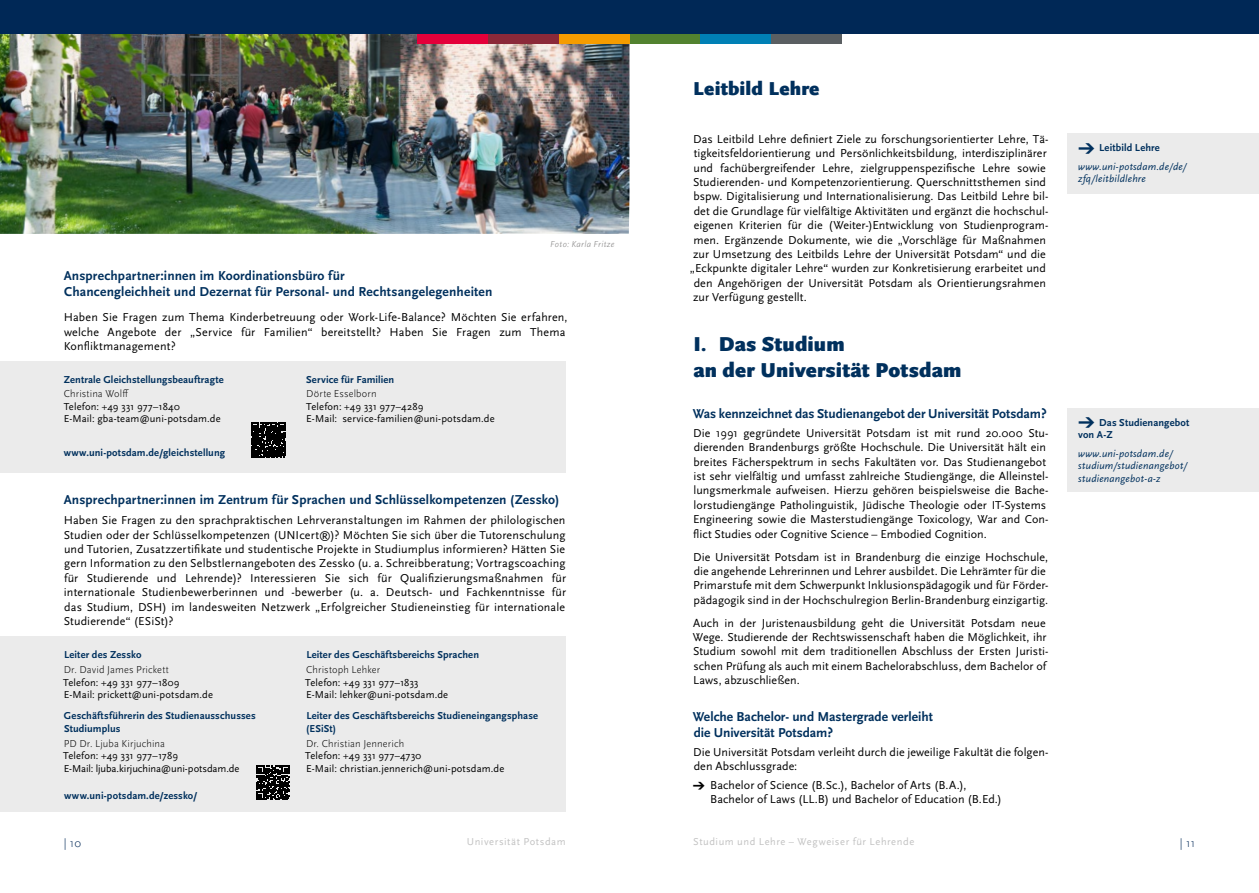
<style>
.page{position:relative;width:1259px;height:893px;background:#fff}
.page>*{position:absolute;margin:0;border:0;box-sizing:border-box;transform-origin:0 0}
.t1{font:900 21px/25.2px "Scala Sans Pro";letter-spacing:.01em;color:#00305d}
.t2{font:900 19.5px "Scala Sans Pro";letter-spacing:.01em;color:#00305d}
.t3{font:700 13.5px/16.2px "Scala Sans Pro";letter-spacing:.01em;color:#00305d}
.t4{font:12px/14.4px "Scala Sans Pro";letter-spacing:.005em;color:#000}
.t5{font:300 12px "Scala Sans Pro";color:#002856}
.t6{font:10.5px/12.6px "Scala Sans Pro";letter-spacing:.01em;color:#000}
.t7{font:700 10.5px/12.6px "Scala Sans Pro";letter-spacing:.01em;color:#00305d}
.t8{font:300 10.5px "Scala Sans Pro";letter-spacing:.015em;color:#000}
.t9{font:italic 10.5px/12.6px "Scala Sans Pro";letter-spacing:.02em;color:#00305d}
.t10{font:10.5px "Scala Sans Pro";letter-spacing:.05em;color:#c2c2c2}
.t11{font:italic 300 9px "Scala Sans Pro";letter-spacing:.025em;color:#7c7b7b}
</style>
<div class="page">
<div style="left:0;top:0;width:1259px;height:34px;background:#002856"></div>
<div style="left:629px;top:34px;width:71px;height:9px;background:#52822f"></div>
<div style="left:700px;top:34px;width:71px;height:9px;background:#0080b5"></div>
<div style="left:771px;top:34px;width:71px;height:9px;background:#5a5f62"></div>
<img style="left:0;top:34px;width:629px;height:200px">
<div style="left:1067px;top:408px;width:192px;height:84px;background:#ebebeb"></div>
<div style="left:0;top:362px;width:566px;height:111px;background:#ebebeb"></div>
<div style="left:0;top:637px;width:566px;height:175px;background:#ebebeb"></div>
<svg style="left:251px;top:423px;width:35px;height:34px"></svg>
<svg style="left:256px;top:766px;width:34px;height:34px"></svg>
<div style="left:417px;top:34px;width:71px;height:9px;background:#e4003a"></div>
<div style="left:488px;top:34px;width:70px;height:9px;background:#8b2939"></div>
<div style="left:558px;top:34px;width:71px;height:9px;background:#f59c00"></div>
<div style="left:1067px;top:134px;width:192px;height:60px;background:#ebebeb"></div>
<p class="t3" style="left:64px;top:268px;width:430px">Ansprechpartner:innen im Koordinationsbüro für<br>Chancengleichheit und Dezernat für Personal- und Rechtsangelegenheiten</p>
<p class="t11" style="left:550px;top:239px;width:66px">Foto: Karla Fritze</p>
<p class="t4" style="left:64px;top:310px;width:505px">Haben Sie Fragen zum Thema Kinderbetreuung oder Work-Life-Balance? Möchten Sie erfahren, welche Angebote der „Service für Familien“ bereitstellt? Haben Sie Fragen zum Thema<br>Konfliktmanagement?</p>
<p class="t7" style="left:64px;top:373px;width:161px">Zentrale Gleichstellungsbeauftragte</p>
<p class="t8" style="left:64px;top:388px;width:67px">Christina Wolff</p>
<p class="t6" style="left:64px;top:400px;width:158px">Telefon: +49 331 977–1840<br>E-Mail: gba-team@uni-potsdam.de</p>
<p class="t7" style="left:64px;top:446px;width:163px">www.uni-potsdam.de/gleichstellung</p>
<p class="t7" style="left:306px;top:373px;width:90px">Service für Familien</p>
<p class="t8" style="left:306px;top:388px;width:72px">Dörte Esselborn</p>
<p class="t6" style="left:306px;top:400px;width:190px">Telefon: +49 331 977–4289<br>E-Mail: service-familien@uni-potsdam.de</p>
<p class="t3" style="left:64px;top:492px;width:497px">Ansprechpartner:innen im Zentrum für Sprachen und Schlüsselkompetenzen (Zessko)</p>
<p class="t4" style="left:64px;top:513px;width:504px;text-align:justify">Haben Sie Fragen zu den sprachpraktischen Lehrveranstaltungen im Rahmen der philologischen Studien oder der Schlüsselkompetenzen (UNIcert®)? Möchten Sie sich über die Tutorenschulung und Tutorien, Zusatzzertifikate und studentische Projekte in Studiumplus informieren? Hätten Sie gern Information zu den Selbstlernangeboten des Zessko (u. a. Schreibberatung; Vortragscoaching für Studierende und Lehrende)? Interessieren Sie sich für Qualifizierungsmaßnahmen für internationale Studienbewerberinnen und -bewerber (u. a. Deutsch- und Fachkenntnisse für das Studium, DSH) im landesweiten Netzwerk „Erfolgreicher Studieneinstieg für internationale Studierende“ (ESiSt)?</p>
<p class="t7" style="left:64px;top:649px;width:79px">Leiter des Zessko</p>
<p class="t8" style="left:64px;top:664px;width:107px">Dr. David James Prickett</p>
<p class="t6" style="left:63px;top:676px;width:151px">Telefon: +49 331 977–1809<br>E-Mail: prickett@uni-potsdam.de</p>
<p class="t7" style="left:64px;top:710px;width:193px">Geschäftsführerin des Studienausschusses<br>Studiumplus</p>
<p class="t8" style="left:64px;top:737px;width:103px">PD Dr. Ljuba Kirjuchina</p>
<p class="t6" style="left:63px;top:750px;width:178px">Telefon: +49 331 977–1789<br>E-Mail: ljuba.kirjuchina@uni-potsdam.de</p>
<p class="t7" style="left:64px;top:790px;width:135px">www.uni-potsdam.de/zessko/</p>
<p class="t7" style="left:306px;top:649px;width:174px">Leiter des Geschäftsbereichs Sprachen</p>
<p class="t8" style="left:306px;top:664px;width:76px">Christoph Lehker</p>
<p class="t6" style="left:305px;top:676px;width:144px">Telefon: +49 331 977–1833<br>E-Mail: lehker@uni-potsdam.de</p>
<p class="t7" style="left:306px;top:710px;width:233px">Leiter des Geschäftsbereichs Studieneingangsphase (ESiSt)</p>
<p class="t8" style="left:306px;top:737px;width:100px">Dr. Christian Jennerich</p>
<p class="t6" style="left:305px;top:750px;width:201px">Telefon: +49 331 977–4730<br>E-Mail: christian.jennerich@uni-potsdam.de</p>
<h2 class="t2" style="left:693px;top:78px;width:128px">Leitbild Lehre</h2>
<p class="t4" style="left:693px;top:132px;width:357px">Das Leitbild Lehre definiert Ziele zu forschungsorientierter Lehre, Tä-</p>
<p class="t4" style="left:693px;top:146px;width:354px">tigkeitsfeldorientierung und Persönlichkeitsbildung, interdisziplinärer</p>
<p class="t4" style="left:693px;top:160px;width:354px">und fachübergreifender Lehre, zielgruppenspezifische Lehre sowie</p>
<p class="t4" style="left:693px;top:175px;width:354px">Studierenden- und Kompetenzorientierung. Querschnittsthemen sind</p>
<p class="t4" style="left:693px;top:189px;width:356px">bspw. Digitalisierung und Internationalisierung. Das Leitbild Lehre bil-</p>
<p class="t4" style="left:694px;top:204px;width:356px">det die Grundlage für vielfältige Aktivitäten und ergänzt die hochschul-</p>
<p class="t4" style="left:694px;top:218px;width:356px">eigenen Kriterien für die (Weiter-)Entwicklung von Studienprogram-</p>
<p class="t4" style="left:693px;top:232px;width:354px">men. Ergänzende Dokumente, wie die „Vorschläge für Maßnahmen</p>
<p class="t4" style="left:693px;top:247px;width:354px">zur Umsetzung des Leitbilds Lehre der Universität Potsdam“ und die</p>
<p class="t4" style="left:690px;top:261px;width:357px">„Eckpunkte digitaler Lehre“ wurden zur Konkretisierung erarbeitet und</p>
<p class="t4" style="left:694px;top:276px;width:354px">den Angehörigen der Universität Potsdam als Orientierungsrahmen</p>
<p class="t4" style="left:693px;top:290px;width:115px">zur Verfügung gestellt.</p>
<h1 class="t1" style="left:693px;top:332px;width:269px">I. Das Studium<br>an der Universität Potsdam</h1>
<p class="t3" style="left:693px;top:406px;width:355px">Was kennzeichnet das Studienangebot der Universität Potsdam?</p>
<p class="t4" style="left:693px;top:426px;width:357px">Die 1991 gegründete Universität Potsdam ist mit rund 20.000 Stu&shy;dierenden Brandenburgs größte Hochschule. Die Universität hält ein breites Fächerspektrum in sechs Fakultäten vor. Das Studienangebot ist sehr vielfältig und umfasst zahlreiche Studiengänge, die Alleinstel&shy;lungsmerkmale aufweisen. Hierzu gehören beispielsweise die Bache&shy;lorstudiengänge Patholinguistik, Jüdische Theologie oder IT-Systems Engineering sowie die Masterstudiengänge Toxicology, War and Con&shy;flict Studies oder Cognitive Science – Embodied Cognition.</p>
<p class="t4" style="left:693px;top:549px;width:357px">Die Universität Potsdam ist in Brandenburg die einzige Hochschule, die angehende Lehrerinnen und Lehrer ausbildet. Die Lehrämter für die Primarstufe mit dem Schwerpunkt Inklusionspädagogik und für Förder&shy;pädagogik sind in der Hochschulregion Berlin-Brandenburg einzigartig.</p>
<p class="t4" style="left:693px;top:616px;width:357px">Auch in der Juristenausbildung geht die Universität Potsdam neue Wege. Studierende der Rechtswissenschaft haben die Möglichkeit, ihr Studium sowohl mit dem traditionellen Abschluss der Ersten Juristi&shy;schen Prüfung als auch mit einem Bachelorabschluss, dem Bachelor of Laws, abzuschließen.</p>
<p class="t3" style="left:693px;top:708px;width:242px">Welche Bachelor- und Mastergrade verleiht die Universität Potsdam?</p>
<p class="t4" style="left:693px;top:745px;width:357px">Die Universität Potsdam verleiht durch die jeweilige Fakultät die folgen&shy;den Abschlussgrade:</p>
<p class="t4" style="left:710px;top:778px;width:293px">Bachelor of Science (B.Sc.), Bachelor of Arts (B.A.),<br>Bachelor of Laws (LL.B) und Bachelor of Education (B.Ed.)</p>
<p class="t7" style="left:1099px;top:142px;width:62px">Leitbild Lehre</p>
<p class="t9" style="left:1078px;top:160px;width:110px">www.uni-potsdam.de/de/ zfq/leitbildlehre</p>
<p class="t7" style="left:1078px;top:416px;width:113px;text-indent:21px">Das Studienangebot von A-Z</p>
<p class="t9" style="left:1078px;top:447px;width:111px">www.uni-potsdam.de/ studium/studienangebot/ studienangebot-a-z</p>
<p class="t5" style="left:64px;top:836px;width:19px">| 10</p>
<p class="t10" style="left:467px;top:836px;width:100px">Universität Potsdam</p>
<p class="t10" style="left:693px;top:836px;width:222px">Studium und Lehre – Wegweiser für Lehrende</p>
<p class="t5" style="left:1180px;top:836px;width:17px">| 11</p>
</div>
